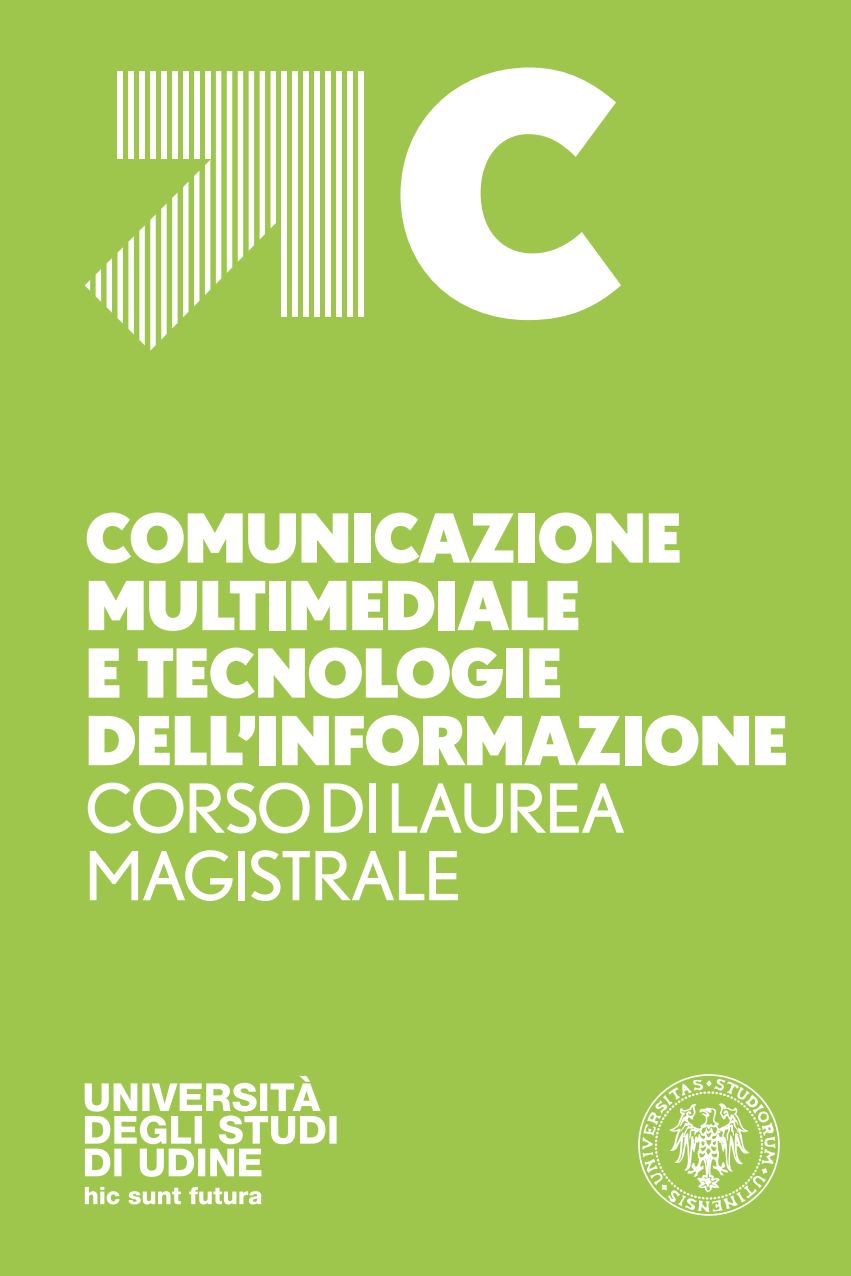
<style>
.page{position:relative;width:851px;height:1276px;background:#fff}
.page>*{position:absolute;margin:0;border:0;box-sizing:border-box;transform-origin:0 0}
.t1{font:900 335px "Nobel";color:#fff}
.t2{font:900 67.5px/67.5px "Nobel";letter-spacing:-.03em;color:#fff}
.t3{font:67.5px/67.5px "Nobel";letter-spacing:-.03em;color:#fff}
</style>
<div class="page">
<div style="left:0;top:0;width:850px;height:1275px;background:#9ec64d"></div>
<svg style="left:85px;top:1186px;width:35px;height:18px"></svg>
<svg style="left:128px;top:1187px;width:53px;height:17px"></svg>
<svg style="left:189px;top:1186px;width:72px;height:18px"></svg>
<svg style="left:85px;top:1076px;width:251px;height:100px"></svg>
<svg style="left:638px;top:1074px;width:141px;height:141px"></svg>
<div style="left:358px;top:71px;width:5px;height:245px;background:#fff"></div>
<div style="left:347px;top:71px;width:5px;height:245px;background:#fff"></div>
<div style="left:336px;top:71px;width:5px;height:245px;background:#fff"></div>
<div style="left:325px;top:71px;width:5px;height:245px;background:#fff"></div>
<div style="left:314px;top:71px;width:5px;height:245px;background:#fff"></div>
<div style="left:303px;top:71px;width:6px;height:245px;background:#fff"></div>
<div style="left:292px;top:71px;width:6px;height:245px;background:#fff"></div>
<div style="left:281px;top:71px;width:6px;height:245px;background:#fff"></div>
<svg style="left:238px;top:71px;width:38px;height:191px"></svg>
<svg style="left:227px;top:71px;width:5px;height:202px"></svg>
<svg style="left:216px;top:71px;width:5px;height:213px"></svg>
<svg style="left:205px;top:160px;width:5px;height:135px"></svg>
<div style="left:205px;top:71px;width:5px;height:87px;background:#fff"></div>
<svg style="left:194px;top:171px;width:5px;height:135px"></svg>
<div style="left:194px;top:71px;width:5px;height:87px;background:#fff"></div>
<div style="left:183px;top:71px;width:5px;height:87px;background:#fff"></div>
<svg style="left:183px;top:182px;width:5px;height:135px"></svg>
<div style="left:172px;top:71px;width:5px;height:87px;background:#fff"></div>
<div style="left:161px;top:71px;width:6px;height:87px;background:#fff"></div>
<div style="left:150px;top:71px;width:6px;height:87px;background:#fff"></div>
<div style="left:139px;top:71px;width:6px;height:87px;background:#fff"></div>
<div style="left:128px;top:71px;width:6px;height:87px;background:#fff"></div>
<div style="left:117px;top:71px;width:6px;height:87px;background:#fff"></div>
<svg style="left:96px;top:193px;width:81px;height:158px"></svg>
<svg style="left:85px;top:280px;width:5px;height:11px"></svg>
<h1 class="t1" style="left:390px;top:71px;width:239px">C</h1>
<p class="t2" style="left:85px;top:512px;width:705px">COMUNICAZIONE<br>MULTIMEDIALE<br>E TECNOLOGIE<br>DELL’INFORMAZIONE</p>
<p class="t3" style="left:85px;top:780px;width:542px">CORSO DI LAUREA<br>MAGISTRALE</p>
</div>
